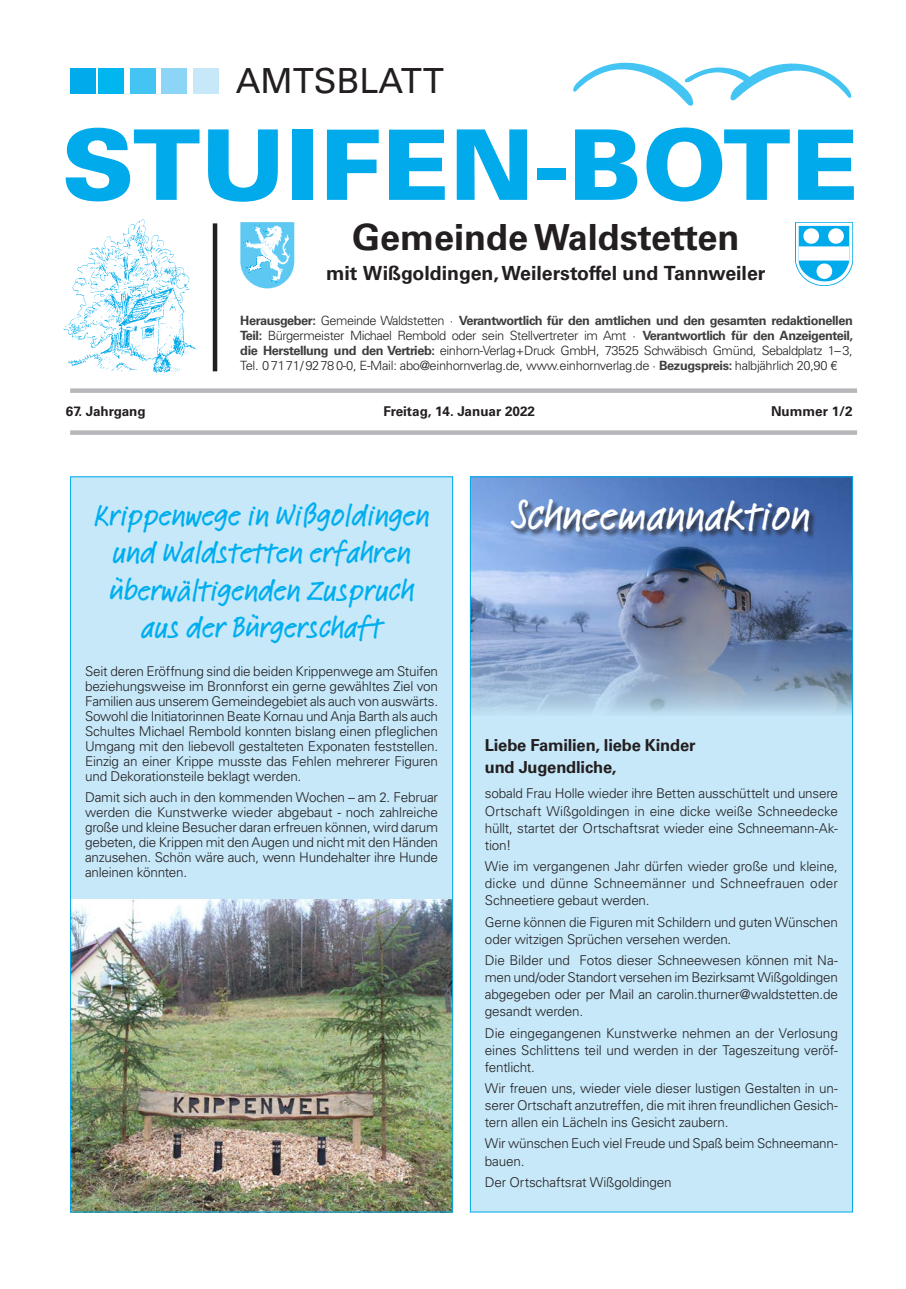
<style>
.page{position:relative;width:906px;height:1289px;background:#fff}
.page>*{position:absolute;margin:0;border:0;box-sizing:border-box;transform-origin:0 0}
.t1{font:900 97.5px "Univers LT";letter-spacing:.005em;color:#00aaeb;scale:1.04 1}
.Grundschrift{font:500 43.8px "Linotype Feltpen";letter-spacing:-.015em;color:#fff}
.t2{font:700 36px "Univers LT";color:#231f20}
.t3{font:34.65px "Univers LT";color:#231f20}
.Grundschrift-2{font:500 31.5px/37.3px "Linotype Feltpen";letter-spacing:-.015em;color:#00aeef;text-align:center}
.t4{font:700 19.5px "Univers LT";color:#231f20}
.Grundtext_left{font:700 16.5px "Univers LT";letter-spacing:-.01em;color:#231f20}
.Grundtext_left-2{font:300 13.5px/17.1px "Univers LT";letter-spacing:-.015em;color:#231f20;text-align:justify}
.Grundtext_heading{font:700 13.5px "Univers LT";color:#231f20}
.t5{font:300 12.75px/15px "Univers LT";letter-spacing:-.025em;color:#231f20;text-align:justify}
.s1{font-weight:700;color:#3e3e3f}
</style>
<div class="page">
<div style="left:70px;top:430px;width:787px;height:5px;background:#b6b7bb"></div>
<div style="left:70px;top:388px;width:787px;height:5px;background:#b6b7bb"></div>
<img style="left:63px;top:219px;width:134px;height:155px">
<hr style="left:213px;top:223px;width:4px;height:148px;background:#231f20">
<svg style="left:573px;top:62px;width:278px;height:44px"></svg>
<svg style="left:240px;top:222px;width:54px;height:66px"></svg>
<img style="left:796px;top:222px;width:57px;height:64px">
<div style="left:70px;top:68px;width:26px;height:26px;background:#00aaeb"></div>
<div style="left:98px;top:68px;width:25px;height:26px;background:#00b6ee"></div>
<div style="left:130px;top:68px;width:25px;height:26px;background:#44c4f2"></div>
<div style="left:162px;top:68px;width:25px;height:26px;background:#8dd5f6"></div>
<div style="left:193px;top:68px;width:26px;height:26px;background:#c6e8f9"></div>
<div style="left:71px;top:477px;width:381px;height:734px;background:#c6e8f9"></div>
<img style="left:72px;top:899px;width:379px;height:311px">
<div style="left:470px;top:477px;width:382px;height:734px;background:#c6e8f9"></div>
<img style="left:472px;top:478px;width:379px;height:236px">
<div style="left:511px;top:499px;width:306px;height:40px;background:#231f20;opacity:.75"></div>
<p class="t3" style="left:236px;top:60px;width:210px">AMTSBLATT</p>
<p class="t1" style="left:61px;top:104px;width:768px">STUIFEN-BOTE</p>
<p class="t2" style="left:352px;top:217px;width:389px">Gemeinde Waldstetten</p>
<p class="t4" style="left:326px;top:262px;width:441px">mit Wißgoldingen, Weilerstoffel und Tannweiler</p>
<p class="t5" style="left:240px;top:313px;width:614px"><span class="s1">Herausgeber:</span> Gemeinde Waldstetten · <span class="s1">Verantwortlich für den amtlichen und den gesamten redaktionellen Teil:</span> Bürgermeister Michael Rembold oder sein Stellvertreter im Amt · <span class="s1">Verantwortlich für den Anzeigenteil, die Herstellung und den Vertrieb:</span> einhorn-Verlag+Druck GmbH, 73525 Schwäbisch Gmünd, Sebaldplatz 1–3, Tel. 07171/92780-0, E-Mail: abo@einhornverlag.de, www.einhornverlag.de · <span class="s1">Bezugspreis:</span> halbjährlich 20,90 €</p>
<p class="Grundtext_heading" style="left:66px;top:403px;width:81px">67. Jahrgang</p>
<p class="Grundtext_heading" style="left:383px;top:403px;width:153px">Freitag, 14. Januar 2022</p>
<p class="Grundtext_heading" style="left:771px;top:403px;width:83px">Nummer 1/2</p>
<p class="Grundschrift-2" style="left:93px;top:495px;width:338px">Krippenwege in Wißgoldingen und Waldstetten erfahren überwältigenden Zuspruch aus der Bürgerschaft</p>
<p class="Grundtext_left-2" style="left:85px;top:663px;width:354px;line-height:15px">Seit deren Eröffnung sind die beiden Krippenwege am Stuifen beziehungsweise im Bronnforst ein gerne gewähltes Ziel von Familien aus unserem Gemeindegebiet als auch von auswärts.<br>Sowohl die Initiatorinnen Beate Kornau und Anja Barth als auch Schultes Michael Rembold konnten bislang einen pfleglichen Umgang mit den liebevoll gestalteten Exponaten feststellen.<br>Einzig an einer Krippe musste das Fehlen mehrerer Figuren und Dekorationsteile beklagt werden.</p>
<p class="Grundtext_left-2" style="left:85px;top:790px;width:354px;line-height:15px">Damit sich auch in den kommenden Wochen – am 2. Februar werden die Kunstwerke wieder abgebaut - noch zahlreiche große und kleine Besucher daran erfreuen können, wird darum gebeten, die Krippen mit den Augen und nicht mit den Händen anzusehen. Schön wäre auch, wenn Hundehalter ihre Hunde anleinen könnten.</p>
<p class="Grundschrift" style="left:512px;top:485px;width:300px">Schneemannaktion</p>
<p class="Grundtext_left" style="left:485px;top:735px;width:212px">Liebe Familien, liebe Kinder</p>
<p class="Grundtext_left" style="left:485px;top:757px;width:133px">und Jugendliche,</p>
<p class="Grundtext_left-2" style="left:485px;top:785px;width:354px">sobald Frau Holle wieder ihre Betten ausschüttelt und unsere Ortschaft Wißgoldingen in eine dicke weiße Schneedecke hüllt, startet der Ortschaftsrat wieder eine Schneemann-Ak&shy;tion!</p>
<p class="Grundtext_left-2" style="left:485px;top:857px;width:354px">Wie im vergangenen Jahr dürfen wieder große und kleine, dicke und dünne Schneemänner und Schneefrauen oder Schneetiere gebaut werden.</p>
<p class="Grundtext_left-2" style="left:485px;top:913px;width:354px">Gerne können die Figuren mit Schildern und guten Wünschen oder witzigen Sprüchen versehen werden.</p>
<p class="Grundtext_left-2" style="left:485px;top:951px;width:354px">Die Bilder und Fotos dieser Schneewesen können mit Na&shy;men und/oder Standort versehen im Bezirksamt Wißgoldingen abgegeben oder per Mail an carolin.thurner@waldstetten.de gesandt werden.</p>
<p class="Grundtext_left-2" style="left:485px;top:1024px;width:354px">Die eingegangenen Kunstwerke nehmen an der Verlosung eines Schlittens teil und werden in der Tageszeitung veröf&shy;fentlicht.</p>
<p class="Grundtext_left-2" style="left:485px;top:1079px;width:354px">Wir freuen uns, wieder viele dieser lustigen Gestalten in un&shy;serer Ortschaft anzutreffen, die mit ihren freundlichen Gesich&shy;tern allen ein Lächeln ins Gesicht zaubern.</p>
<p class="Grundtext_left-2" style="left:485px;top:1135px;width:354px">Wir wünschen Euch viel Freude und Spaß beim Schneemann&shy;bauen.</p>
<p class="Grundtext_left-2" style="left:485px;top:1173px;width:188px">Der Ortschaftsrat Wißgoldingen</p>
</div>
